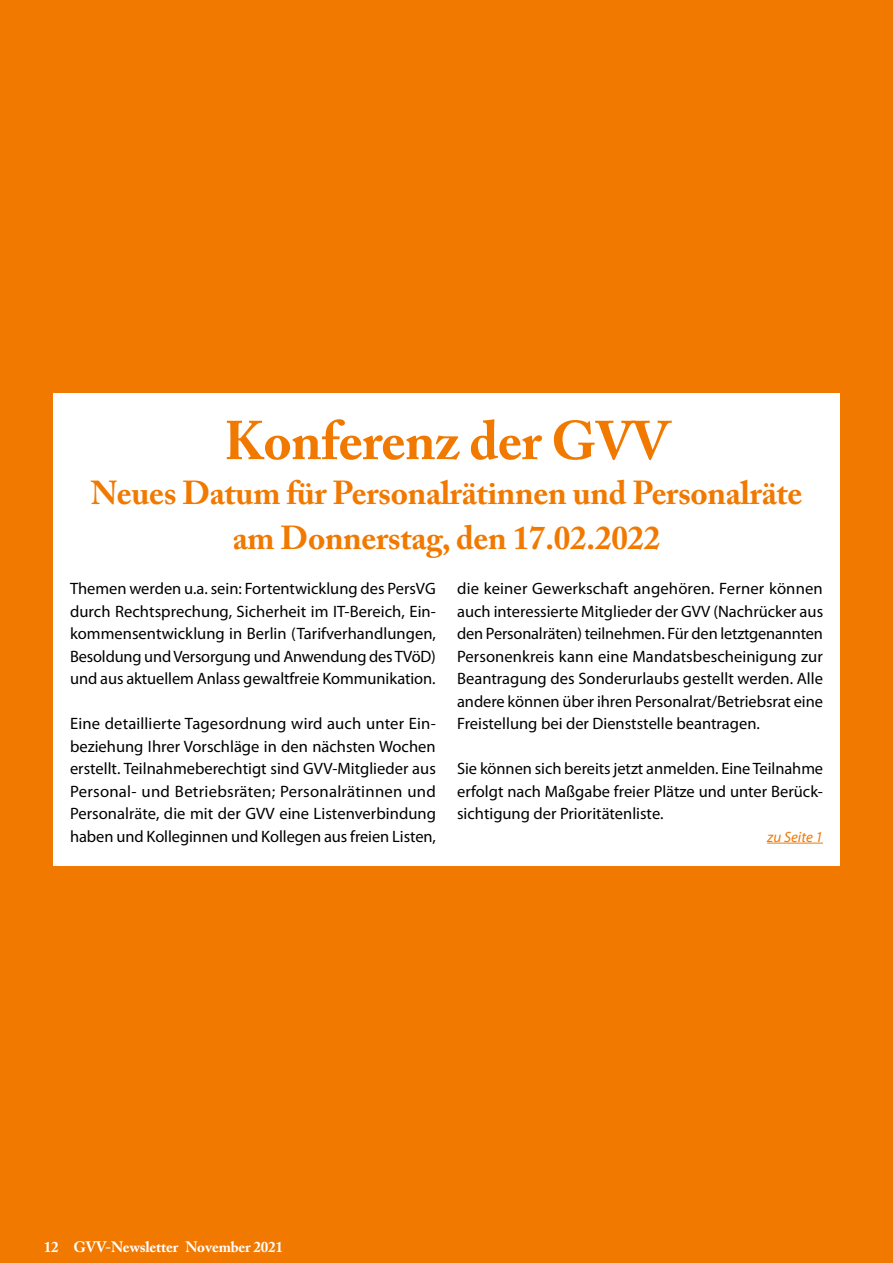
<style>
.page{position:relative;width:893px;height:1263px;background:#f17900}
.page>*{position:absolute;margin:0;border:0;box-sizing:border-box;transform-origin:0 0}
.H1_UE_36pt_orange{font:700 54px "Adobe Caslon Pro";letter-spacing:-.01em;color:#f17900}
.H2-UE_22pt_Kandidate{font:700 33px/45px "Adobe Caslon Pro";letter-spacing:-.01em;color:#f17900;text-align:center}
.fliestext{font:16.5px/22.5px "Myriad Pro";letter-spacing:-.005em;color:#000;text-align:justify}
.t1{font:700 15px "Adobe Caslon Pro";letter-spacing:-.01em;color:#fff}
.textanker_zurueck{font:italic 15px "Myriad Pro";color:#f17900}
</style>
<div class="page">
<div style="left:53px;top:393px;width:787px;height:472px;background:#fff"></div>
<hr style="left:767px;top:843px;width:56px;height:1px;background:#f17900">
<h1 class="H1_UE_36pt_orange" style="left:224px;top:409px;width:447px">Konferenz der GVV</h1>
<h2 class="H2-UE_22pt_Kandidate" style="left:91px;top:470px;width:713px">Neues Datum für Personalrätinnen und Personalräte am Donnerstag, den 17.02.2022</h2>
<p class="fliestext" style="left:70px;top:577px;width:367px">Themen werden u.a. sein: Fortentwicklung des PersVG durch Rechtsprechung, Sicherheit im IT-Bereich, Ein&shy;kommensentwicklung in Berlin (Tarifverhandlungen, Besoldung und Versorgung und Anwendung des TVöD) und aus aktuellem Anlass gewaltfreie Kommunikation.</p>
<p class="fliestext" style="left:70px;top:712px;width:367px">Eine detaillierte Tagesordnung wird auch unter Ein&shy;beziehung Ihrer Vorschläge in den nächsten Wochen erstellt. Teilnahmeberechtigt sind GVV-Mitglieder aus Personal- und Betriebsräten; Personalrätinnen und Personalräte, die mit der GVV eine Listenverbindung haben und Kolleginnen und Kollegen aus freien Listen,</p>
<p class="fliestext" style="left:457px;top:577px;width:368px">die keiner Gewerkschaft angehören. Ferner können auch interessierte Mitglieder der GVV (Nachrücker aus den Personalräten) teilnehmen. Für den letztgenannten Personenkreis kann eine Mandatsbescheinigung zur Beantragung des Sonderurlaubs gestellt werden. Alle andere können über ihren Personalrat/Betriebsrat eine Freistellung bei der Dienststelle beantragen.</p>
<p class="fliestext" style="left:457px;top:757px;width:368px">Sie können sich bereits jetzt anmelden. Eine Teilnahme erfolgt nach Maßgabe freier Plätze und unter Berück&shy;sichtigung der Prioritätenliste.</p>
<p class="textanker_zurueck" style="left:767px;top:827px;width:57px">zu Seite 1</p>
<p class="t1" style="left:44px;top:1238px;width:241px">12 GVV-Newsletter November 2021</p>
</div>
